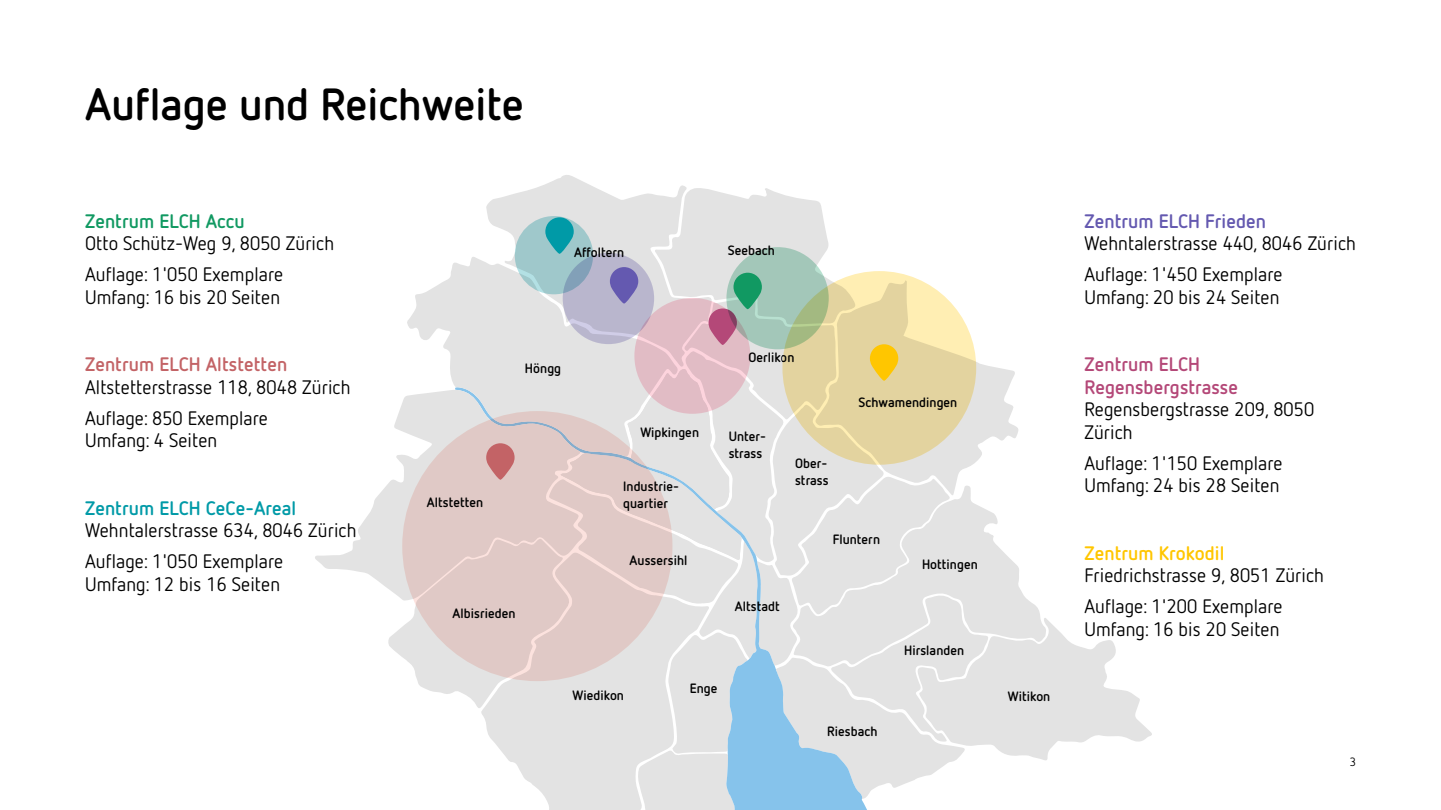
<style>
.page{position:relative;width:1441px;height:810px;background:#fff}
.page>*{position:absolute;margin:0;border:0;box-sizing:border-box;transform-origin:0 0}
.t1{font:700 45px "Netto OT";color:#000}
.t2{font:19.5px/31px "Netto OT";letter-spacing:.005em;color:#000}
.t3{font:700 19.5px/22.5px "Netto OT";letter-spacing:.005em;color:#b44878}
.t4{font:700 19.5px "Netto OT";letter-spacing:.005em;color:#c36366}
.t5{font:700 19.5px "Netto OT";letter-spacing:.005em;color:#009aa7}
.t6{font:700 19.5px "Netto OT";letter-spacing:.005em;color:#6459b0}
.t7{font:700 19.5px "Netto OT";letter-spacing:.005em;color:#119962}
.t8{font:700 19.5px "Netto OT";letter-spacing:.005em;color:#ffc600}
.t9{font:700 13.5px/17.1px "Netto OT";letter-spacing:.005em;color:#000}
.t10{font:12px "Netto OT";color:#000}
</style>
<div class="page">
<svg style="left:315px;top:485px;width:72px;height:103px"></svg>
<svg style="left:387px;top:175px;width:765px;height:635px"></svg>
<h1 class="t1" style="left:85px;top:76px;width:440px">Auflage und Reichweite</h1>
<p class="t7" style="left:85px;top:209px;width:161px">Zentrum ELCH Accu</p>
<p class="t2" style="left:85px;top:227px;width:250px">Otto Schütz-Weg 9, 8050 Zürich<br>Auflage: 1'050 Exemplare</p>
<p class="t2" style="left:85px;top:281px;width:196px">Umfang: 16 bis 20 Seiten</p>
<p class="t4" style="left:85px;top:352px;width:204px">Zentrum ELCH Altstetten</p>
<p class="t2" style="left:85px;top:371px;width:267px">Altstetterstrasse 118, 8048 Zürich<br>Auflage: 850 Exemplare</p>
<p class="t2" style="left:85px;top:424px;width:134px">Umfang: 4 Seiten</p>
<p class="t5" style="left:85px;top:496px;width:212px">Zentrum ELCH CeCe-Areal</p>
<p class="t2" style="left:85px;top:515px;width:273px">Wehntalerstrasse 634, 8046 Zürich<br>Auflage: 1'050 Exemplare</p>
<p class="t2" style="left:85px;top:568px;width:196px">Umfang: 12 bis 16 Seiten</p>
<p class="t9" style="left:574px;top:243px;width:52px">Affoltern</p>
<p class="t9" style="left:727px;top:242px;width:49px">Seebach</p>
<p class="t9" style="left:525px;top:359px;width:38px">Höngg</p>
<p class="t9" style="left:427px;top:494px;width:58px">Altstetten</p>
<p class="t9" style="left:452px;top:604px;width:64px">Albisrieden</p>
<p class="t9" style="left:748px;top:348px;width:48px">Oerlikon</p>
<p class="t9" style="left:640px;top:423px;width:60px">Wipkingen</p>
<p class="t9" style="left:623px;top:478px;width:57px">Industrie&shy;quartier</p>
<p class="t9" style="left:629px;top:551px;width:59px">Aussersihl</p>
<p class="t9" style="left:728px;top:428px;width:39px">Unter&shy;strass</p>
<p class="t9" style="left:734px;top:597px;width:46px">Altstadt</p>
<p class="t9" style="left:572px;top:686px;width:53px">Wiedikon</p>
<p class="t9" style="left:689px;top:680px;width:29px">Enge</p>
<p class="t9" style="left:795px;top:455px;width:35px">Ober&shy;strass</p>
<p class="t9" style="left:858px;top:393px;width:100px">Schwamendingen</p>
<p class="t9" style="left:832px;top:530px;width:49px">Fluntern</p>
<p class="t9" style="left:921px;top:556px;width:57px">Hottingen</p>
<p class="t9" style="left:904px;top:642px;width:62px">Hirslanden</p>
<p class="t9" style="left:827px;top:723px;width:52px">Riesbach</p>
<p class="t9" style="left:1007px;top:688px;width:44px">Witikon</p>
<p class="t6" style="left:1084px;top:209px;width:183px">Zentrum ELCH Frieden</p>
<p class="t2" style="left:1084px;top:228px;width:273px">Wehntalerstrasse 440, 8046 Zürich<br>Auflage: 1'450 Exemplare</p>
<p class="t2" style="left:1084px;top:281px;width:196px">Umfang: 20 bis 24 Seiten</p>
<p class="t3" style="left:1084px;top:353px;width:155px">Zentrum ELCH<br>Regensbergstrasse</p>
<p class="t2" style="left:1084px;top:398px;width:231px;line-height:22.5px">Regensbergstrasse 209, 8050<br>Zürich</p>
<p class="t2" style="left:1084px;top:451px;width:199px;line-height:22.5px">Auflage: 1'150 Exemplare<br>Umfang: 24 bis 28 Seiten</p>
<p class="t8" style="left:1084px;top:541px;width:141px">Zentrum Krokodil</p>
<p class="t2" style="left:1084px;top:560px;width:241px">Friedrichstrasse 9, 8051 Zürich<br>Auflage: 1'200 Exemplare</p>
<p class="t2" style="left:1084px;top:613px;width:196px">Umfang: 16 bis 20 Seiten</p>
<p class="t10" style="left:1349px;top:755px;width:8px">3</p>
</div>
